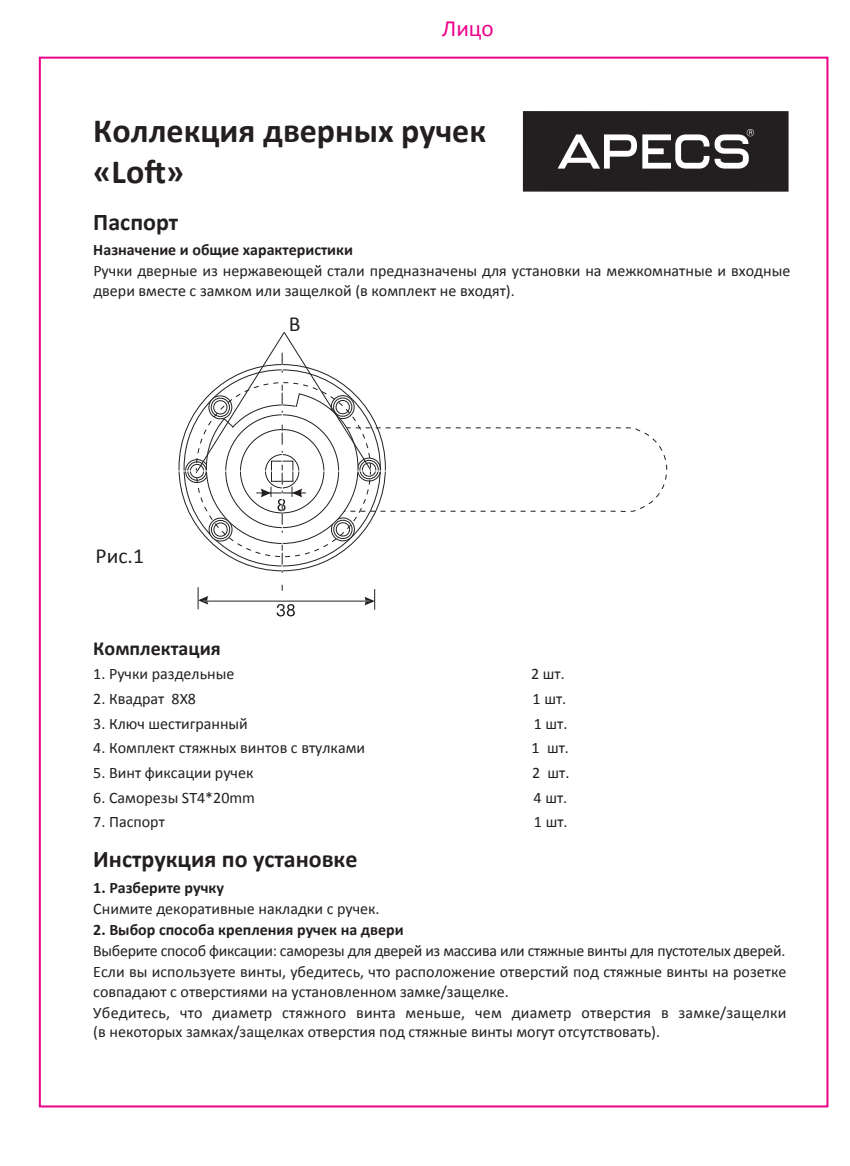
<style>
.page{position:relative;width:850px;height:1166px;background:#fff}
.page>*{position:absolute;margin:0;border:0;box-sizing:border-box;transform-origin:0 0}
.t1{font:700 34px/40.8px "Calibri";color:#231f20}
.t2{font:700 24px "Calibri";color:#231f20}
.t3{font:23.2px "Calibri";color:#ed028c}
.t4{font:21.6px "Calibri";color:#231f20}
.t5{font:700 20px "Calibri";color:#231f20}
.t6{font:16px/19.2px "Calibri";color:#231f20}
.t7{font:16px/21.2px "Calibri";letter-spacing:-.02em;color:#231f20}
.t8{font:700 16px "Calibri";color:#231f20}
</style>
<div class="page">
<div style="left:523px;top:111px;width:265px;height:81px;background:#231f20"></div>
<svg style="left:557px;top:129px;width:197px;height:40px"></svg>
<svg style="left:185px;top:460px;width:23px;height:23px"></svg>
<div style="left:185px;top:459px;width:24px;height:24px;border:1px solid #231f20;border-radius:50%"></div>
<svg style="left:188px;top:462px;width:18px;height:18px"></svg>
<div style="left:187px;top:461px;width:20px;height:20px;border:1px solid #231f20;border-radius:50%"></div>
<svg style="left:190px;top:464px;width:14px;height:14px"></svg>
<div style="left:190px;top:464px;width:14px;height:14px;border:1px solid #231f20;border-radius:50%"></div>
<svg style="left:196px;top:332px;width:471px;height:284px"></svg>
<h3 class="t3" style="left:442px;top:12px;width:53px">Лицо</h3>
<h1 class="t1" style="left:93px;top:109px;width:394px">Коллекция дверных ручек «Loft»</h1>
<h2 class="t2" style="left:93px;top:205px;width:86px">Паспорт</h2>
<p class="t8" style="left:93px;top:239px;width:261px">Назначение и общие характеристики</p>
<p class="t6" style="left:93px;top:261px;width:698px">Ручки дверные из нержавеющей стали предназначены для установки на межкомнатные и входные двери вместе с замком или защелкой (в комплект не входят).</p>
<h3 class="t4" style="left:96px;top:541px;width:50px">Рис.1</h3>
<h3 class="t4" style="left:289px;top:309px;width:13px">B</h3>
<p class="t5" style="left:93px;top:634px;width:129px">Комплектация</p>
<p class="t6" style="left:93px;top:664px;width:143px">1. Ручки раздельные</p>
<p class="t6" style="left:531px;top:664px;width:35px">2 шт.</p>
<p class="t6" style="left:93px;top:689px;width:104px">2. Квадрат 8X8</p>
<p class="t6" style="left:532px;top:689px;width:35px">1 шт.</p>
<p class="t6" style="left:93px;top:713px;width:156px">3. Ключ шестигранный</p>
<p class="t6" style="left:533px;top:713px;width:35px">1 шт.</p>
<p class="t6" style="left:93px;top:738px;width:273px">4. Комплект стяжных винтов с втулками</p>
<p class="t6" style="left:531px;top:738px;width:39px">1 шт.</p>
<p class="t6" style="left:93px;top:763px;width:162px">5. Винт фиксации ручек</p>
<p class="t6" style="left:532px;top:763px;width:39px">2 шт.</p>
<p class="t6" style="left:93px;top:787px;width:163px">6. Саморезы ST4*20mm</p>
<p class="t6" style="left:533px;top:787px;width:35px">4 шт.</p>
<p class="t6" style="left:93px;top:812px;width:73px">7. Паспорт</p>
<p class="t6" style="left:534px;top:812px;width:35px">1 шт.</p>
<h2 class="t2" style="left:93px;top:843px;width:266px">Инструкция по установке</h2>
<p class="t8" style="left:93px;top:876px;width:132px">1. Разберите ручку</p>
<p class="t6" style="left:93px;top:899px;width:288px">Снимите декоративные накладки с ручек.</p>
<p class="t8" style="left:93px;top:918px;width:312px">2. Выбор способа крепления ручек на двери</p>
<p class="t7" style="left:93px;top:940px;width:694px">Выберите способ фиксации: саморезы для дверей из массива или стяжные винты для пустотелых дверей.<br>Если вы используете винты, убедитесь, что расположение отверстий под стяжные винты на розетке</p>
<p class="t6" style="left:93px;top:980px;width:694px;line-height:21.2px">совпадают с отверстиями на установленном замке/защелке.<br>Убедитесь, что диаметр стяжного винта меньше, чем диаметр отверстия в замке/защелки</p>
<p class="t6" style="left:93px;top:1022px;width:568px">(в некоторых замках/защелках отверстия под стяжные винты могут отсутствовать).</p>
</div>
